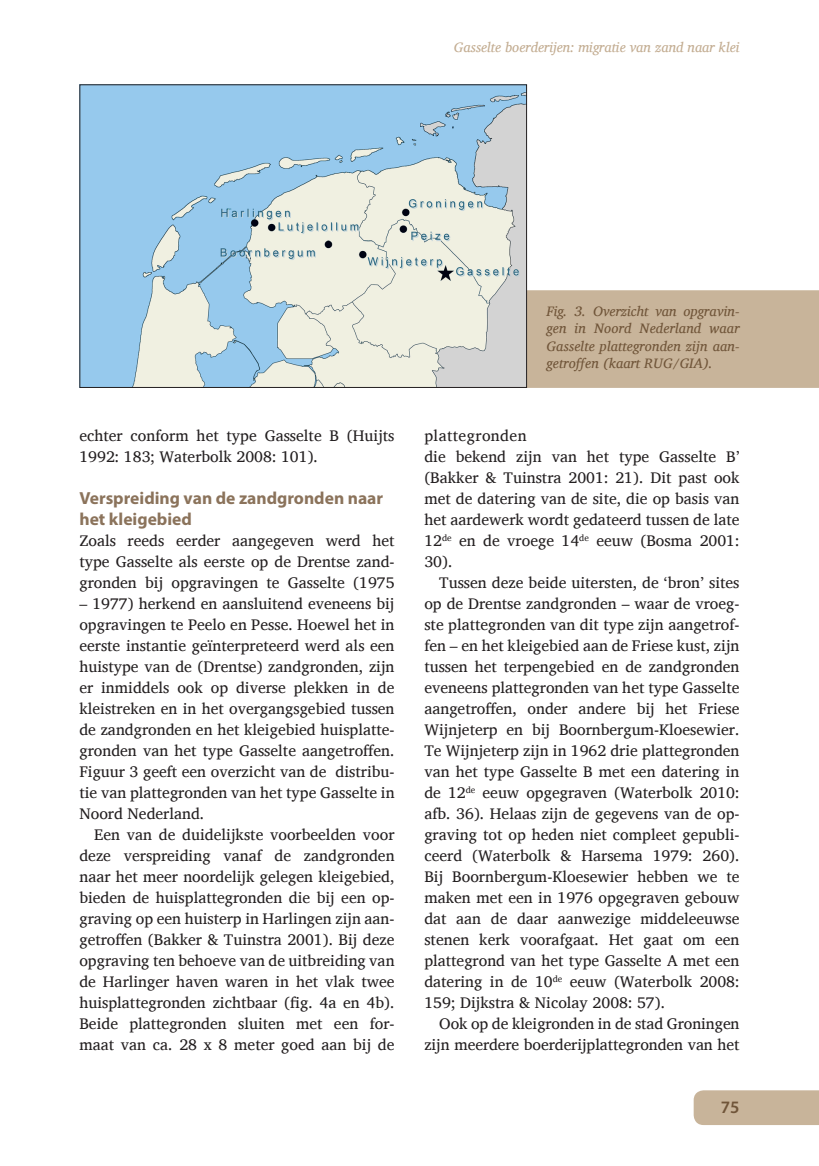
<style>
.page{position:relative;width:819px;height:1166px;background:#fff}
.page>*{position:absolute;margin:0;border:0;box-sizing:border-box;transform-origin:0 0}
.Kopje{font:700 17.5px/21px "Myriad Pro";color:#8b735b}
.t1{font:600 17.5px "Myriad Pro";color:#705539}
.Plat{font:15.75px/21px "Charis SIL";color:#231f20;text-align:justify}
.Afbeeldingstekst{font:italic 14px/17.5px "Charis SIL";letter-spacing:.01em;color:#705539;text-align:justify}
.t2{font:italic 14px "Charis SIL";color:#c3ad92}
</style>
<div class="page">
<div style="left:693px;top:1090px;width:126px;height:35px;background:#c8b49a"></div>
<div style="left:527px;top:290px;width:292px;height:98px;background:#c8b49a"></div>
<img style="left:81px;top:86px;width:444px;height:300px">
<div style="left:79px;top:84px;width:448px;height:304px;border:1px solid #231f20"></div>
<p class="t2" style="left:454px;top:39px;width:287px">Gasselte boerderijen: migratie van zand naar klei</p>
<p class="Plat" style="left:79px;top:425px;width:316px">echter conform het type Gasselte B (Huijts<br>1992: 183; Waterbolk 2008: 101).</p>
<p class="Kopje" style="left:79px;top:487px;width:305px">Verspreiding van de zandgronden naar het kleigebied</p>
<p class="Plat" style="left:79px;top:530px;width:317px">Zoals reeds eerder aangegeven werd het type Gasselte als eerste op de Drentse zand&shy;gronden bij opgravingen te Gasselte (1975</p>
<p class="Plat" style="left:79px;top:593px;width:317px">– 1977) herkend en aansluitend eveneens bij opgravingen te Peelo en Pesse. Hoewel het in eerste instantie geïnterpreteerd werd als een huistype van de (Drentse) zandgronden, zijn er inmiddels ook op diverse plekken in de kleistreken en in het overgangsgebied tussen de zandgronden en het kleigebied huisplatte&shy;gronden van het type Gasselte aangetroffen.<br>Figuur 3 geeft een overzicht van de distribu&shy;tie van plattegronden van het type Gasselte in Noord Nederland.</p>
<p class="Plat" style="left:79px;top:824px;width:317px;text-indent:15px">Een van de duidelijkste voorbeelden voor deze verspreiding vanaf de zandgronden naar het meer noordelijk gelegen kleigebied, bieden de huisplattegronden die bij een op&shy;graving op een huisterp in Harlingen zijn aan&shy;getroffen (Bakker &amp; Tuinstra 2001). Bij deze opgraving ten behoeve van de uitbreiding van de Harlinger haven waren in het vlak twee huisplattegronden zichtbaar (fig. 4a en 4b).<br>Beide plattegronden sluiten met een for&shy;maat van ca. 28 x 8 meter goed aan bij de</p>
<p class="Afbeeldingstekst" style="left:546px;top:302px;width:194px">Fig. 3. Overzicht van opgravin&shy;gen in Noord Nederland waar Gasselte plattegronden zijn aan&shy;getroffen (kaart RUG/GIA).</p>
<p class="Plat" style="left:424px;top:425px;width:317px;text-align:left">plattegronden<br>die bekend zijn van het type Gasselte B’ (Bakker &amp; Tuinstra 2001: 21). Dit past ook met de datering van de site, die op basis van het aardewerk wordt gedateerd tussen de late<br>12<sup>de</sup> en de vroege 14<sup>de</sup> eeuw (Bosma 2001:<br>30).</p>
<p class="Plat" style="left:424px;top:572px;width:317px;text-indent:15px">Tussen deze beide uitersten, de ‘bron’ sites op de Drentse zandgronden – waar de vroeg&shy;ste plattegronden van dit type zijn aangetrof&shy;fen – en het kleigebied aan de Friese kust, zijn tussen het terpengebied en de zandgronden eveneens plattegronden van het type Gasselte aangetroffen, onder andere bij het Friese Wijnjeterp en bij Boornbergum-Kloesewier.<br>Te Wijnjeterp zijn in 1962 drie plattegronden van het type Gasselte B met een datering in de 12<sup>de</sup> eeuw opgegraven (Waterbolk 2010: afb. 36). Helaas zijn de gegevens van de op&shy;graving tot op heden niet compleet gepubli&shy;ceerd (Waterbolk &amp; Harsema 1979: 260).<br>Bij Boornbergum-Kloesewier hebben we te maken met een in 1976 opgegraven gebouw dat aan de daar aanwezige middeleeuwse stenen kerk voorafgaat. Het gaat om een plattegrond van het type Gasselte A met een datering in de 10<sup>de</sup> eeuw (Waterbolk 2008:<br>159; Dijkstra &amp; Nicolay 2008: 57).</p>
<p class="Plat" style="left:424px;top:1013px;width:317px;text-align:right">Ook op de kleigronden in de stad Groningen zijn meerdere boerderijplattegronden van het</p>
<p class="t1" style="left:720px;top:1096px;width:20px">75</p>
</div>
